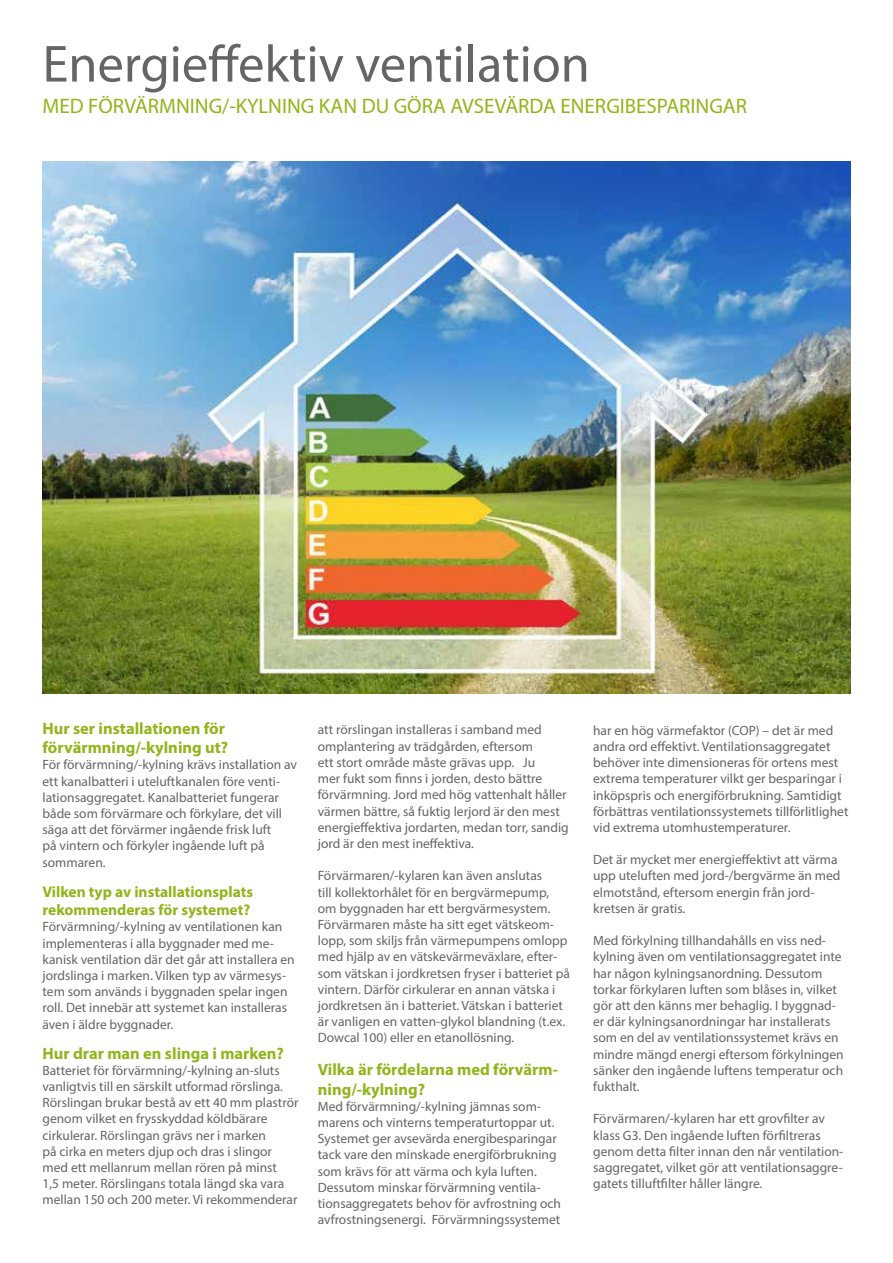
<style>
.page{position:relative;width:893px;height:1263px;background:#fff}
.page>*{position:absolute;margin:0;border:0;box-sizing:border-box;transform-origin:0 0}
.t1{font:52.5px "Myriad Pro";color:#646567}
.t2{font:21px "Myriad Pro";color:#92b51b}
.t3{font:700 16.5px/18.8px "Myriad Pro";color:#92b51b}
.t4{font:700 15.45px/18.8px "Myriad Pro";color:#92b51b}
.t5{font:13.5px/16.2px "Myriad Pro";color:#646567}
</style>
<div class="page">
<img style="left:43px;top:162px;width:807px;height:531px">
<h1 class="t1" style="left:43px;top:32px;width:549px">Energieffektiv ventilation</h1>
<h2 class="t2" style="left:43px;top:93px;width:706px">MED FÖRVÄRMNING/-KYLNING KAN DU GÖRA AVSEVÄRDA ENERGIBESPARINGAR</h2>
<p class="t3" style="left:43px;top:719px;width:187px">Hur ser installationen för förvärmning/-kylning ut?</p>
<p class="t5" style="left:43px;top:757px;width:256px">För förvärmning/-kylning krävs installation av ett kanalbatteri i uteluftkanalen före venti&shy;lationsaggregatet. Kanalbatteriet fungerar både som förvärmare och förkylare, det vill säga att det förvärmer ingående frisk luft<br>på vintern och förkyler ingående luft på sommaren.</p>
<p class="t4" style="left:43px;top:881px;width:212px">Vilken typ av installationsplats rekommenderas för systemet?</p>
<p class="t5" style="left:43px;top:919px;width:254px">Förvärmning/-kylning av ventilationen kan implementeras i alla byggnader med me&shy;kanisk ventilation där det går att installera en jordslinga i marken. Vilken typ av värmesys&shy;tem som används i byggnaden spelar ingen roll. Det innebär att systemet kan installeras även i äldre byggnader.</p>
<p class="t3" style="left:43px;top:1043px;width:243px">Hur drar man en slinga i marken?</p>
<p class="t5" style="left:43px;top:1062px;width:257px">Batteriet för förvärmning/-kylning an-sluts vanligtvis till en särskilt utformad rörslinga.<br>Rörslingan brukar bestå av ett 40 mm plaströr genom vilket en frysskyddad köldbärare cirkulerar. Rörslingan grävs ner i marken<br>på cirka en meters djup och dras i slingor med ett mellanrum mellan rören på minst<br>1,5 meter. Rörslingans totala längd ska vara mellan 150 och 200 meter. Vi rekommenderar</p>
<p class="t5" style="left:318px;top:722px;width:252px">att rörslingan installeras i samband med omplantering av trädgården, eftersom<br>ett stort område måste grävas upp. Ju<br>mer fukt som finns i jorden, desto bättre förvärmning. Jord med hög vattenhalt håller värmen bättre, så fuktig lerjord är den mest energieffektiva jordarten, medan torr, sandig jord är den mest ineffektiva.</p>
<p class="t5" style="left:318px;top:867px;width:254px">Förvärmaren/-kylaren kan även anslutas<br>till kollektorhålet för en bergvärmepump, om byggnaden har ett bergvärmesystem.<br>Förvärmaren måste ha sitt eget vätskeom&shy;lopp, som skiljs från värmepumpens omlopp med hjälp av en vätskevärmeväxlare, efter&shy;som vätskan i jordkretsen fryser i batteriet på vintern. Därför cirkulerar en annan vätska i jordkretsen än i batteriet. Vätskan i batteriet är vanligen en vatten-glykol blandning (t.ex.<br>Dowcal 100) eller en etanollösning.</p>
<p class="t3" style="left:318px;top:1059px;width:242px;line-height:19.8px">Vilka är fördelarna med förvärm&shy;ning/-kylning?</p>
<p class="t5" style="left:318px;top:1098px;width:245px">Med förvärmning/-kylning jämnas som&shy;marens och vinterns temperaturtoppar ut.<br>Systemet ger avsevärda energibesparingar tack vare den minskade energiförbrukning som krävs för att värma och kyla luften.<br>Dessutom minskar förvärmning ventila&shy;tionsaggregatets behov för avfrostning och avfrostningsenergi. Förvärmningssystemet</p>
<p class="t5" style="left:593px;top:722px;width:257px">har en hög värmefaktor (COP) – det är med andra ord effektivt. Ventilationsaggregatet behöver inte dimensioneras för ortens mest extrema temperaturer vilkt ger besparingar i inköpspris och energiförbrukning. Samtidigt förbättras ventilationssystemets tillförlitlighet vid extrema utomhustemperaturer.</p>
<p class="t5" style="left:593px;top:851px;width:249px">Det är mycket mer energieffektivt att värma upp uteluften med jord-/bergvärme än med elmotstånd, eftersom energin från jord&shy;kretsen är gratis.</p>
<p class="t5" style="left:593px;top:932px;width:252px">Med förkylning tillhandahålls en viss ned&shy;kylning även om ventilationsaggregatet inte har någon kylningsanordning. Dessutom torkar förkylaren luften som blåses in, vilket gör att den känns mer behaglig. I byggnad&shy;er där kylningsanordningar har installerats som en del av ventilationssystemet krävs en mindre mängd energi eftersom förkylningen sänker den ingående luftens temperatur och fukthalt.</p>
<p class="t5" style="left:593px;top:1110px;width:252px">Förvärmaren/-kylaren har ett grovfilter av klass G3. Den ingående luften förfiltreras genom detta filter innan den når ventilation&shy;saggregatet, vilket gör att ventilationsaggre&shy;gatets tilluftfilter håller längre.</p>
</div>
